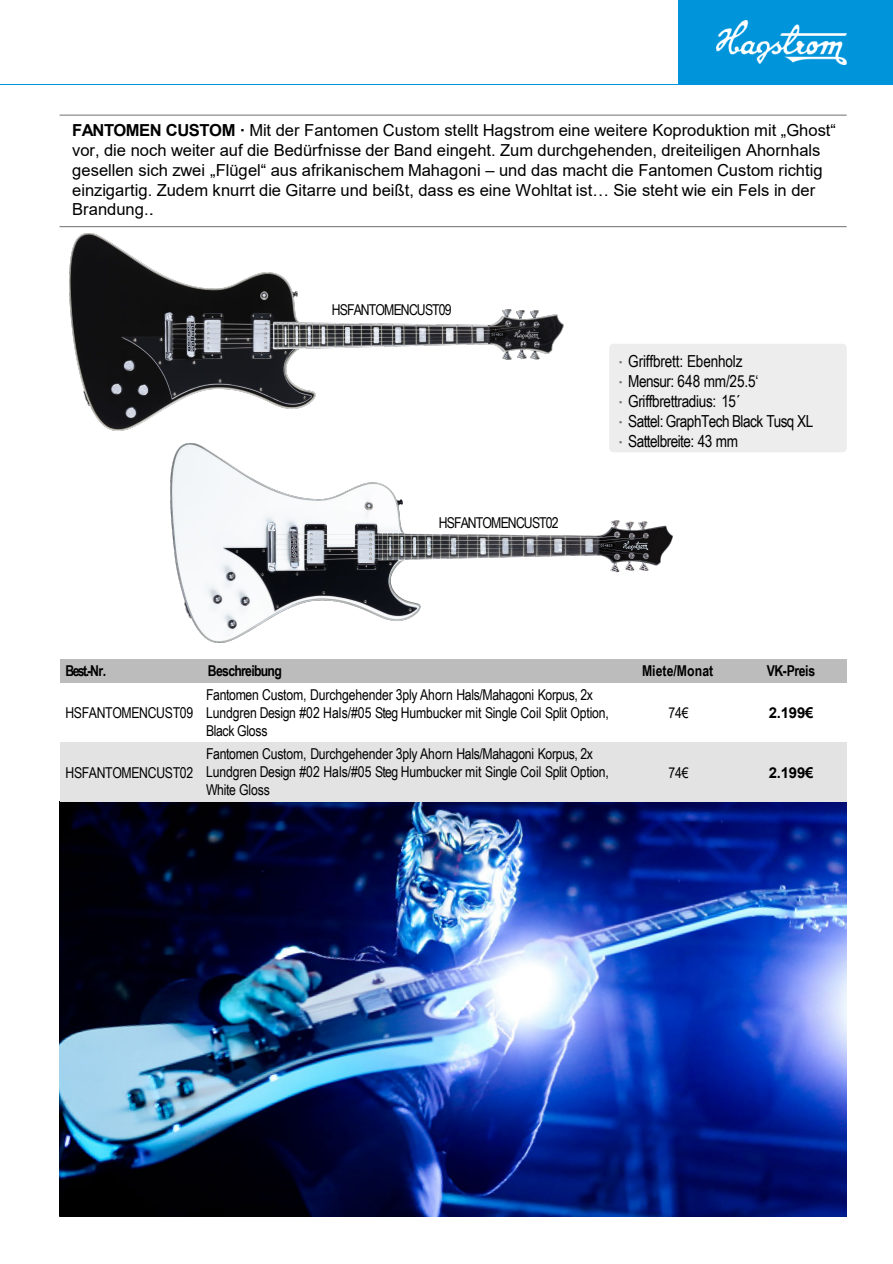
<style>
.page{position:relative;width:893px;height:1264px;background:#fff}
.page>*{position:absolute;margin:0;border:0;box-sizing:border-box;transform-origin:0 0}
.t1{font:16.5px/19.8px "Arial";color:#000}
.t2{font:16.5px "Arial Narrow";letter-spacing:-.025em;color:#000}
.t3{font:15px/18px "Arial Narrow";letter-spacing:-.02em;color:#000}
.t4{font:15px "Arial Narrow";letter-spacing:-.06em;color:#000}
.t5{font:700 15px "Arial Narrow";letter-spacing:-.035em;color:#000}
.t6{font:700 15px "Arial";letter-spacing:-.015em;color:#000}
.t7{font:700 15px "Arial Narrow";letter-spacing:.005em;color:#000}
.s1{font-weight:700}
.s2{font-family:"Lucida Sans"}
.s3{font-family:"Lucida Sans";color:#706f6f}
</style>
<div class="page">
<img style="left:170px;top:443px;width:503px;height:200px">
<img style="left:69px;top:233px;width:495px;height:198px">
<div style="left:678px;top:0;width:214px;height:84px;background:#0095db"></div>
<hr style="left:0;top:84px;width:892px;height:1px;background:#0095db">
<img style="left:716px;top:20px;width:130px;height:45px">
<hr style="left:60px;top:115px;width:786px;height:1px;background:#706f6f">
<hr style="left:60px;top:226px;width:786px;height:1px;background:#706f6f">
<div style="left:609px;top:344px;width:237px;height:108px;background:#ededed"></div>
<img style="left:60px;top:801px;width:786px;height:415px">
<div style="left:60px;top:659px;width:136px;height:23px;background:#bcbcbc"></div>
<div style="left:196px;top:659px;width:435px;height:23px;background:#bcbcbc"></div>
<div style="left:631px;top:659px;width:105px;height:23px;background:#bcbcbc"></div>
<div style="left:736px;top:659px;width:110px;height:23px;background:#bcbcbc"></div>
<div style="left:60px;top:742px;width:136px;height:59px;background:#e3e3e3"></div>
<div style="left:196px;top:742px;width:435px;height:59px;background:#e3e3e3"></div>
<div style="left:631px;top:742px;width:105px;height:59px;background:#e3e3e3"></div>
<div style="left:736px;top:742px;width:110px;height:59px;background:#e3e3e3"></div>
<p class="t1" style="left:72px;top:120px;width:765px"><span class="s1">FANTOMEN CUSTOM ·</span> Mit der Fantomen Custom stellt Hagstrom eine weitere Koproduktion mit „Ghost“ vor, die noch weiter auf die Bedürfnisse der Band eingeht. Zum durchgehenden, dreiteiligen Ahornhals gesellen sich zwei „Flügel“ aus afrikanischem Mahagoni – und das macht die Fantomen Custom richtig einzigartig. Zudem knurrt die Gitarre und beißt, dass es eine Wohltat ist… Sie steht wie ein Fels in der Brandung.<span class="s2">.</span></p>
<p class="t4" style="left:332px;top:298px;width:121px">HSFANTOMENCUST09</p>
<p class="t4" style="left:439px;top:511px;width:121px">HSFANTOMENCUST02</p>
<p class="t2" style="left:615px;top:349px;width:129px"><span class="s3">•</span>Griffbrett: Ebenholz</p>
<p class="t2" style="left:615px;top:369px;width:144px"><span class="s3">•</span>Mensur: 648 mm/25.5‘</p>
<p class="t2" style="left:615px;top:389px;width:126px"><span class="s3">•</span> Griffbrettradius: 15´</p>
<p class="t2" style="left:615px;top:409px;width:199px"><span class="s3">•</span> Sattel: GraphTech Black Tusq XL</p>
<p class="t2" style="left:615px;top:428px;width:124px"><span class="s3">•</span> Sattelbreite: 43 mm</p>
<p class="t5" style="left:65px;top:659px;width:42px">Best.-Nr.</p>
<p class="t5" style="left:208px;top:659px;width:75px">Beschreibung</p>
<p class="t7" style="left:642px;top:659px;width:73px">Miete/Monat</p>
<p class="t5" style="left:766px;top:659px;width:50px">VK-Preis</p>
<p class="t3" style="left:65px;top:703px;width:129px">HSFANTOMENCUST09</p>
<p class="t3" style="left:206px;top:684px;width:404px">Fantomen Custom, Durchgehender 3ply Ahorn Hals/Mahagoni Korpus, 2x<br>Lundgren Design #02 Hals/#05 Steg Humbucker mit Single Coil Split Option,<br>Black Gloss</p>
<p class="t3" style="left:668px;top:703px;width:22px">74€</p>
<p class="t6" style="left:768px;top:702px;width:46px">2.199€</p>
<p class="t3" style="left:66px;top:762px;width:129px">HSFANTOMENCUST02</p>
<p class="t3" style="left:206px;top:744px;width:404px">Fantomen Custom, Durchgehender 3ply Ahorn Hals/Mahagoni Korpus, 2x<br>Lundgren Design #02 Hals/#05 Steg Humbucker mit Single Coil Split Option,<br>White Gloss</p>
<p class="t3" style="left:668px;top:762px;width:22px">74€</p>
<p class="t6" style="left:768px;top:761px;width:46px">2.199€</p>
</div>
